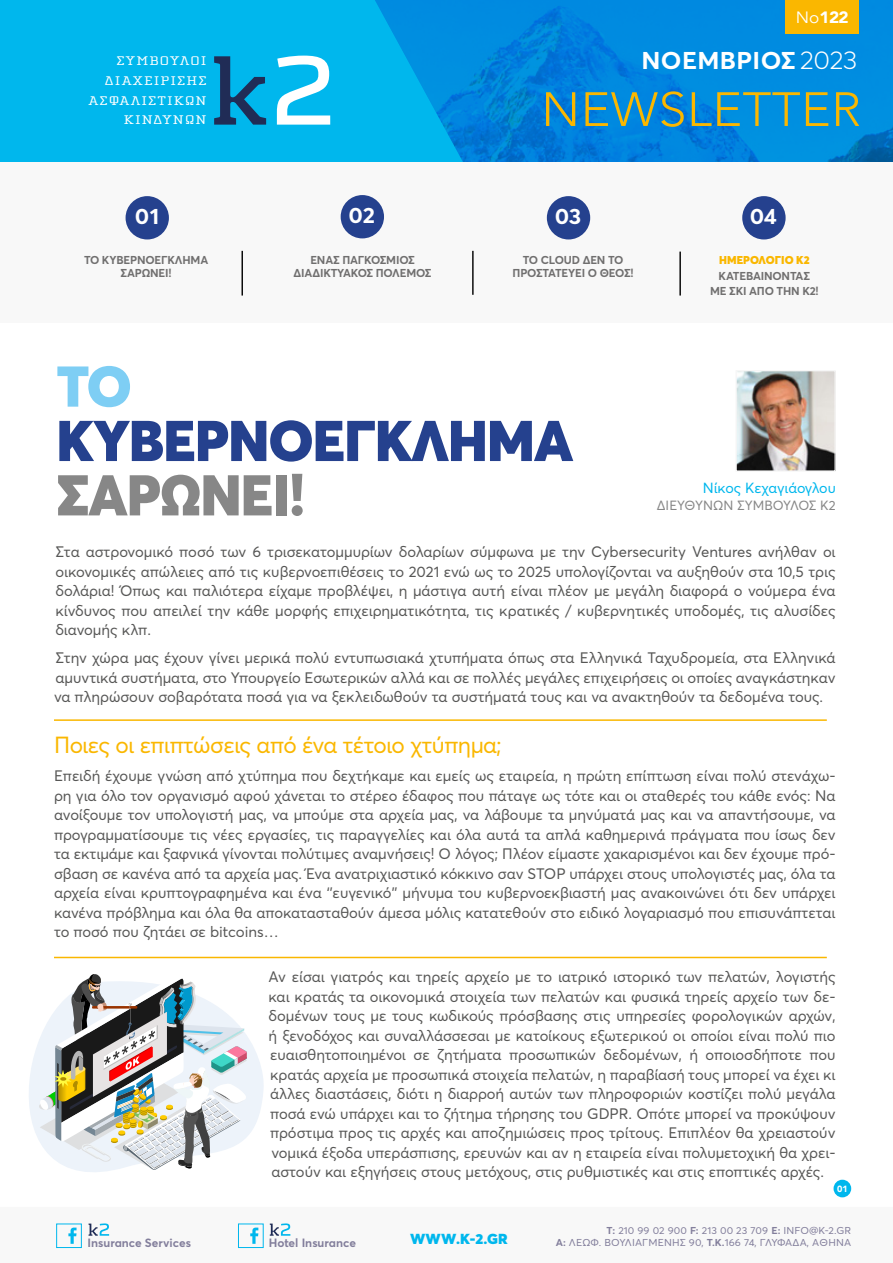
<style>
.page{position:relative;width:893px;height:1263px;background:#fff}
.page>*{position:absolute;margin:0;border:0;box-sizing:border-box;transform-origin:0 0}
.t1{font:900 56.55px "Averta";letter-spacing:-.015em;color:#25418e}
.t2{font:900 56.55px "Averta";letter-spacing:-.015em;color:#878787}
.t3{font:900 56.55px "Averta";color:#7ecef4}
.t4{font:300 47.7px "Avenir";letter-spacing:.01em;color:#fab700;scale:1.05 1}
.t5{font:700 24px "Averta";letter-spacing:.015em;color:#fff;scale:1.05 1}
.t6{font:22.95px "Averta";letter-spacing:-.025em;color:#fab700}
.t7{font:700 21.9px "Averta";letter-spacing:-.015em;color:#fff;scale:1.05 1}
.t8{font:900 16.35px "Avenir";color:#fff;scale:1.05 1}
.t9{font:15px/19.5px "Averta";letter-spacing:-.005em;color:#575756;text-align:justify}
.t10{font:14.55px "Averta";letter-spacing:-.005em;color:#00b7ed}
.t11{font:900 14.4px "Averta";color:#00b7ed;scale:1.05 1}
.t12{font:13.2px "Averta";letter-spacing:.005em;color:#878787}
.t13{font:12.9px/19.8px "Cholla Slab Gr";letter-spacing:.065em;color:#fff;text-align:right;scale:1.24 1}
.t14{font:700 11.85px "Averta";color:#837f9c}
.t15{font:700 11.4px/12.8px "Averta";letter-spacing:-.015em;color:#706f6f;text-align:center}
.t16{font:900 11.25px "Averta";letter-spacing:.005em;color:#fab700}
.t17{font:9.9px "Averta";letter-spacing:.01em;color:#837f9c;scale:1.05 1}
.t18{font:900 9px "Avenir";color:#fff}
.s1{font-weight:400}
.s2{font-weight:300;font-size:25.5px}
.s3{font-weight:700}
</style>
<div class="page">
<div style="left:0;top:0;width:367px;height:162px;background:#00b7ed"></div>
<img style="left:367px;top:0;width:526px;height:162px">
<div style="left:0;top:163px;width:893px;height:160px;background:#f8f8f8"></div>
<svg style="left:214px;top:56px;width:52px;height:69px;background:#0c7eaf"></svg>
<svg style="left:277px;top:56px;width:53px;height:69px"></svg>
<div style="left:126px;top:196px;width:43px;height:43px;background:#25418e;border-radius:50%"></div>
<div style="left:341px;top:195px;width:43px;height:43px;background:#25418e;border-radius:50%"></div>
<div style="left:547px;top:196px;width:43px;height:43px;background:#25418e;border-radius:50%"></div>
<div style="left:742px;top:196px;width:44px;height:43px;background:#25418e;border-radius:50%"></div>
<hr style="left:472px;top:251px;width:2px;height:44px;background:#000">
<hr style="left:242px;top:251px;width:1px;height:45px;background:#000">
<img style="left:737px;top:372px;width:97px;height:98px">
<div style="left:735px;top:370px;width:101px;height:102px;border:1px solid #f6f6f6"></div>
<svg style="left:68px;top:1227px;width:9px;height:17px"></svg>
<div style="left:56px;top:1223px;width:26px;height:25px;border:1px solid #00b7ed"></div>
<svg style="left:250px;top:1227px;width:8px;height:17px"></svg>
<div style="left:238px;top:1223px;width:26px;height:25px;border:1px solid #00b7ed"></div>
<svg style="left:89px;top:1223px;width:20px;height:13px"></svg>
<svg style="left:270px;top:1223px;width:20px;height:13px"></svg>
<div style="left:833px;top:1180px;width:18px;height:17px;background:#00b7ed;border-radius:50%"></div>
<div style="left:786px;top:0;width:73px;height:33px;background:#fab700"></div>
<hr style="left:679px;top:252px;width:2px;height:44px;background:#000">
<svg style="left:29px;top:1036px;width:235px;height:136px"></svg>
<hr style="left:54px;top:719px;width:773px;height:2px;background:#fab700">
<hr style="left:54px;top:957px;width:773px;height:1px;background:#fab700">
<svg style="left:39px;top:974px;width:208px;height:196px"></svg>
<p class="t13" style="left:89px;top:51px;width:97px">ΣΥΜΒΟΥΛΟΙ<br>ΔΙΑΧΕΙΡΙΣΗΣ<br>ΑΣΦΑΛΙΣΤΙΚΩΝ<br>ΚΙΝΔΥΝΩΝ</p>
<p class="t8" style="left:796px;top:3px;width:52px"><span class="s1">No</span>122</p>
<h3 class="t5" style="left:641px;top:45px;width:207px">ΝΟΕΜΒΡΙΟΣ <span class="s2">2023</span></h3>
<h2 class="t4" style="left:541px;top:81px;width:306px">NEWSLETTER</h2>
<h3 class="t7" style="left:135px;top:203px;width:25px">01</h3>
<h3 class="t7" style="left:349px;top:202px;width:27px">02</h3>
<h3 class="t7" style="left:555px;top:203px;width:27px">03</h3>
<h3 class="t7" style="left:750px;top:203px;width:28px">04</h3>
<p class="t15" style="left:513px;top:253px;width:123px">ΤΟ CLOUD ΔΕΝ ΤΟ<br>ΠΡΟΣΤΑΤΕΥΕΙ Ο ΘΕΟΣ!</p>
<p class="t16" style="left:719px;top:252px;width:92px">HMEΡΟΛΟΓΙΟ Κ2</p>
<p class="t15" style="left:294px;top:253px;width:139px">ΕΝΑΣ ΠΑΓΚΟΣΜΙΟΣ<br>ΔΙΑΔΙΚΤΥΑΚΟΣ ΠΟΛΕΜΟΣ</p>
<p class="t15" style="left:84px;top:253px;width:126px">ΤΟ ΚΥΒΕΡΝΟΕΓΚΛΗΜΑ<br>ΣΑΡΩΝΕΙ!</p>
<p class="t15" style="left:710px;top:267px;width:110px;line-height:15.8px">ΚΑΤΕΒΑΙΝΟΝΤΑΣ<br>ΜΕ ΣΚΙ ΑΠΟ ΤΗΝ Κ2!</p>
<h1 class="t3" style="left:56px;top:350px;width:77px">ΤΟ</h1>
<h1 class="t1" style="left:56px;top:404px;width:518px">ΚΥΒΕΡΝΟΕΓΚΛΗΜΑ</h1>
<h1 class="t2" style="left:56px;top:459px;width:251px">ΣΑΡΩΝΕΙ!</h1>
<p class="t10" style="left:703px;top:478px;width:134px">Nίκος Κεχαγιάογλου</p>
<p class="t12" style="left:657px;top:497px;width:181px">ΔΙΕΥΘΎΝΩΝ ΣΎΜΒΟΥΛΟΣ Κ2</p>
<p class="t9" style="left:56px;top:542px;width:781px">Στα αστρονομικό ποσό των 6 τρισεκατομμυρίων δολαρίων σύμφωνα με την Cybersecurity Ventures ανήλθαν οι οικονομικές απώλειες από τις κυβερνοεπιθέσεις το 2021 ενώ ως το 2025 υπολογίζονται να αυξηθούν στα 10,5 τρις δολάρια! Όπως και παλιότερα είχαμε προβλέψει, η μάστιγα αυτή είναι πλέον με μεγάλη διαφορά ο νούμερα ένα κίνδυνος που απειλεί την κάθε μορφής επιχειρηματικότητα, τις κρατικές / κυβερνητικές υποδομές, τις αλυσίδες διανομής κλπ.</p>
<p class="t9" style="left:54px;top:648px;width:783px">Στην χώρα μας έχουν γίνει μερικά πολύ εντυπωσιακά χτυπήματα όπως στα Ελληνικά Ταχυδρομεία, στα Ελληνικά αμυντικά συστήματα, στο Υπουργείο Εσωτερικών αλλά και σε πολλές μεγάλες επιχειρήσεις οι οποίες αναγκάστηκαν να πληρώσουν σοβαρότατα ποσά για να ξεκλειδωθούν τα συστήματά τους και να ανακτηθούν τα δεδομένα τους.</p>
<h3 class="t6" style="left:54px;top:731px;width:449px">Ποιες οι επιπτώσεις από ένα τέτοιο χτύπημα;</h3>
<p class="t9" style="left:54px;top:766px;width:783px">Επειδή έχουμε γνώση από χτύπημα που δεχτήκαμε και εμείς ως εταιρεία, η πρώτη επίπτωση είναι πολύ στενάχω&shy;ρη για όλο τον οργανισμό αφού χάνεται το στέρεο έδαφος που πάταγε ως τότε και οι σταθερές του κάθε ενός: Να ανοίξουμε τον υπολογιστή μας, να μπούμε στα αρχεία μας, να λάβουμε τα μηνύματά μας και να απαντήσουμε, να προγραμματίσουμε τις νέες εργασίες, τις παραγγελίες και όλα αυτά τα απλά καθημερινά πράγματα που ίσως δεν τα εκτιμάμε και ξαφνικά γίνονται πολύτιμες αναμνήσεις! Ο λόγος; Πλέον είμαστε χακαρισμένοι και δεν έχουμε πρό&shy;σβαση σε κανένα από τα αρχεία μας. Ένα ανατριχιαστικό κόκκινο σαν STOP υπάρχει στους υπολογιστές μας, όλα τα αρχεία είναι κρυπτογραφημένα και ένα ‘’ευγενικό’’ μήνυμα του κυβερνοεκβιαστή μας ανακοινώνει ότι δεν υπάρχει κανένα πρόβλημα και όλα θα αποκατασταθούν άμεσα μόλις κατατεθούν στο ειδικό λογαριασμό που επισυνάπτεται το ποσό που ζητάει σε bitcoins…</p>
<p class="t9" style="left:268px;top:967px;width:569px">Αν είσαι γιατρός και τηρείς αρχείο με το ιατρικό ιστορικό των πελατών, λογιστής και κρατάς τα οικονομικά στοιχεία των πελατών και φυσικά τηρείς αρχείο των δε&shy;δομένων τους με τους κωδικούς πρόσβασης στις υπηρεσίες φορολογικών αρχών, ή ξενοδόχος και συναλλάσσεσαι με κατοίκους εξωτερικού οι οποίοι είναι πολύ πιο ευαισθητοποιημένοι σε ζητήματα προσωπικών δεδομένων, ή οποιοσδήποτε που κρατάς αρχεία με προσωπικά στοιχεία πελατών, η παραβίασή τους μπορεί να έχει κι άλλες διαστάσεις, διότι η διαρροή αυτών των πληροφοριών κοστίζει πολύ μεγάλα ποσά ενώ υπάρχει και το ζήτημα τήρησης του GDPR. Οπότε μπορεί να προκύψουν πρόστιμα προς τις αρχές και αποζημιώσεις προς τρίτους. Επιπλέον θα χρειαστούν νομικά έξοδα υπεράσπισης, ερευνών και αν η εταιρεία είναι πολυμετοχική θα χρει&shy;αστούν και εξηγήσεις στους μετόχους, στις ρυθμιστικές και στις εποπτικές αρχές.</p>
<p class="t18" style="left:837px;top:1181px;width:12px">01</p>
<p class="t17" style="left:607px;top:1224px;width:234px"><span class="s3">T:</span> 210 99 02 900 <span class="s3">F:</span> 213 00 23 709 <span class="s3">E:</span> INFO@K-2.GR</p>
<p class="t14" style="left:88px;top:1235px;width:105px">Insurance Services</p>
<p class="t14" style="left:269px;top:1235px;width:89px">Hotel Insurance</p>
<p class="t11" style="left:410px;top:1230px;width:95px">WWW.K-2.GR</p>
<p class="t17" style="left:556px;top:1236px;width:283px"><span class="s3">A:</span> ΛΕΩΦ. ΒΟΥΛΙΑΓΜΈΝΗΣ 90, <span class="s3">T.K.</span>166 74, ΓΛΥΦΆΔΑ, AΘΗΝΑ</p>
</div>
